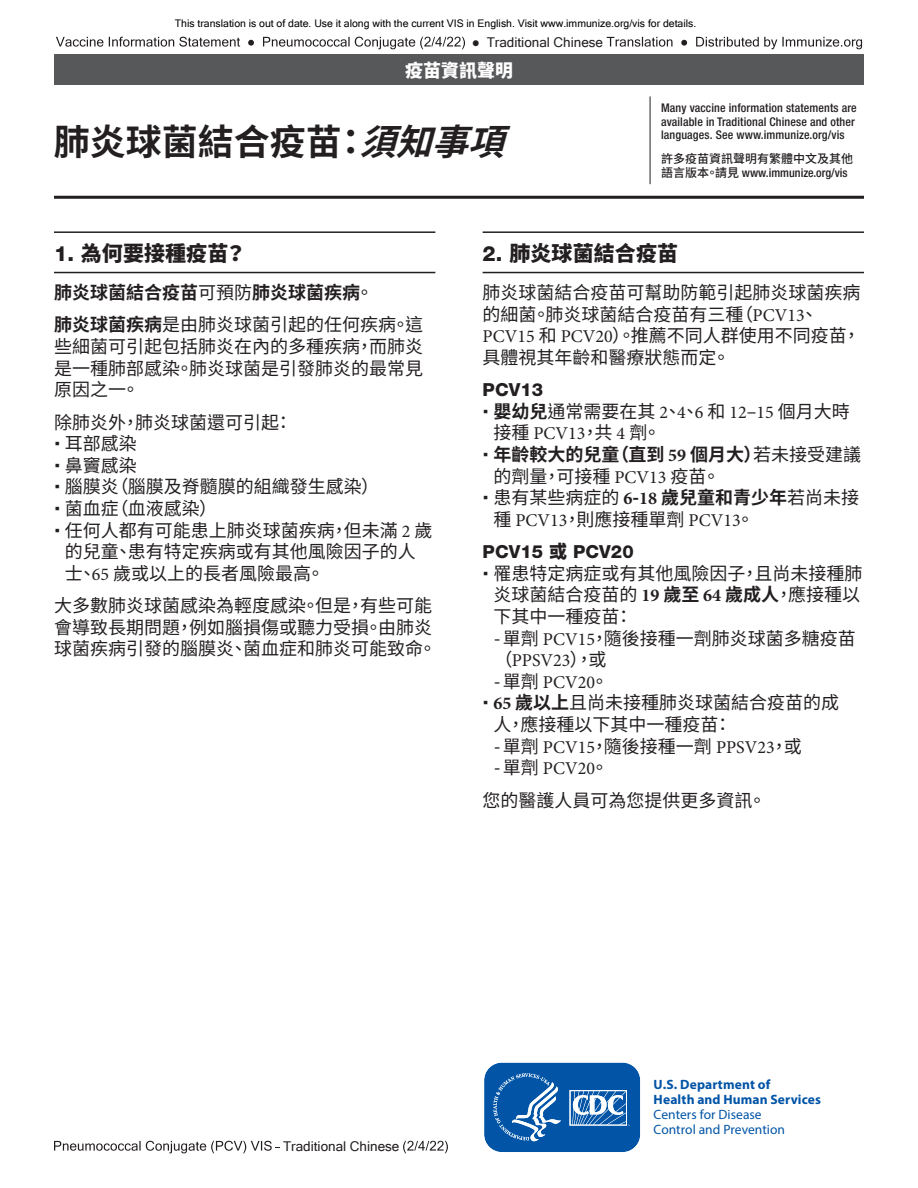
<style>
.page{position:relative;width:918px;height:1188px;background:#fff}
.page>*{position:absolute;margin:0;border:0;box-sizing:border-box;transform-origin:0 0}
.t1{font:700 36px "Noto Sans CJ Ktc";color:#231f20}
.t2{font:900 21px "Noto Sans CJ Ktc";letter-spacing:.005em;color:#231f20}
.t3{font:18px/21.6px "Noto Sans CJ Ktc";color:#231f20}
.t4{font:18px "Minion Pro";color:#231f20}
.t5{font:700 18px/32.4px "Noto Sans CJ Ktc";color:#231f20}
.t6{font:800 18px "Helvetica Neue LT Std";letter-spacing:.005em;color:#231f20}
.t7{font:900 18px "Noto Sans CJ Ktc";color:#fff}
.t8{font:700 13.5px/15px "Myriad Pro";letter-spacing:.01em;color:#0154a6}
.t9{font:13.5px/15px "Myriad Pro";color:#0154a6}
.t10{font:13.5px "Microsoft Sans Serif";color:#231f20}
.t11{font:500 condensed 12px/13.5px "Helvetica Neue LT Std";letter-spacing:.01em;color:#231f20}
.t12{font:500 12px "Noto Sans CJ Ktc";color:#231f20}
.t13{font:10.5px "Microsoft Sans Serif";color:#000}
.s1{font-style:italic}
.s2{font-family:"Noto Sans CJ Ktc";font-stretch:normal}
.s3{font-family:"Helvetica Neue LT Std";font-weight:800}
.s4{font-weight:400}
.s5{font-family:"Minion Pro"}
.s6{font-weight:700}
.s7{font-family:"Minion Pro";font-weight:700}
.s8{font-family:"Noto Sans CJ Ktc"}
.s9{font-family:"Noto Sans CJ Ktc";font-weight:900}
</style>
<div class="page">
<div style="left:54px;top:54px;width:810px;height:31px;background:#57585a"></div>
<hr style="left:650px;top:96px;width:1px;height:88px;background:#231f20">
<hr style="left:54px;top:196px;width:810px;height:3px;background:#231f20">
<svg style="left:484px;top:1062px;width:157px;height:90px;background:#296fb4"></svg>
<hr style="left:54px;top:272px;width:381px;height:1px;background:#231f20">
<hr style="left:54px;top:231px;width:381px;height:2px;background:#231f20">
<hr style="left:483px;top:272px;width:381px;height:1px;background:#231f20">
<hr style="left:483px;top:231px;width:381px;height:2px;background:#231f20">
<svg style="left:56px;top:37px;width:409px;height:12px"></svg>
<svg style="left:607px;top:37px;width:255px;height:12px"></svg>
<svg style="left:54px;top:1141px;width:225px;height:12px"></svg>
<svg style="left:403px;top:1141px;width:45px;height:12px"></svg>
<p class="t13" style="left:175px;top:16px;width:523px">This translation is out of date. Use it along with the current VIS in English. Visit www.immunize.org/vis for details.</p>
<p class="t10" style="left:472px;top:34px;width:133px">● Traditional Chinese</p>
<p class="t7" style="left:405px;top:60px;width:109px">疫苗資訊聲明</p>
<h1 class="t1" style="left:54px;top:121px;width:479px">肺炎球菌結合疫苗：<span class="s1">須知事項</span></h1>
<p class="t11" style="left:661px;top:101px;width:197px">Many vaccine information statements are available in Traditional Chinese and other languages. See www.immunize.org/vis</p>
<p class="t12" style="left:661px;top:152px;width:193px">許多疫苗資訊聲明有繁體中文及其他</p>
<p class="t11" style="left:661px;top:166px;width:188px"><span class="s2">語言版本。請見</span> www.immunize.org/vis</p>
<p class="t2" style="left:54px;top:241px;width:194px"><span class="s3">1.</span> 為何要接種疫苗？</p>
<p class="t5" style="left:54px;top:277px;width:370px">肺炎球菌結合疫苗<span class="s4">可預防</span>肺炎球菌疾病<span class="s4">。<br></span>肺炎球菌疾病<span class="s4">是由肺炎球菌引起的任何疾病。這</span></p>
<p class="t3" style="left:54px;top:336px;width:370px;text-align:justify">些細菌可引起包括肺炎在內的多種疾病，而肺炎是一種肺部感染。肺炎球菌是引發肺炎的最常見原因之一。</p>
<p class="t3" style="left:65px;top:412px;width:369px;text-indent:-11px">除肺炎外，肺炎球菌還可引起：<br>耳部感染<br>鼻竇感染<br>腦膜炎（腦膜及脊髓膜的組織發生感染）<br>菌血症（血液感染）<br>任何人都有可能患上肺炎球菌疾病，但未滿 <span class="s5">2</span> 歲的兒童、患有特定疾病或有其他風險因子的人士、<span class="s5">65</span> 歲或以上的長者風險最高。</p>
<p class="t3" style="left:54px;top:595px;width:384px">大多數肺炎球菌感染為輕度感染。但是，有些可能會導致長期問題，例如腦損傷或聽力受損。由肺炎球菌疾病引發的腦膜炎、菌血症和肺炎可能致命。</p>
<p class="t2" style="left:483px;top:241px;width:197px"><span class="s3">2.</span> 肺炎球菌結合疫苗</p>
<p class="t3" style="left:483px;top:282px;width:379px">肺炎球菌結合疫苗可幫助防範引起肺炎球菌疾病的細菌。肺炎球菌結合疫苗有三種（<span class="s5">PCV13</span>、<br><span class="s5">PCV15</span> 和 <span class="s5">PCV20</span>）。推薦不同人群使用不同疫苗，具體視其年齡和醫療狀態而定。</p>
<p class="t6" style="left:483px;top:379px;width:62px">PCV13</p>
<p class="t3" style="left:493px;top:401px;width:369px"><span class="s6">嬰幼兒</span>通常需要在其 <span class="s5">2</span>、<span class="s5">4</span>、<span class="s5">6</span> 和 <span class="s5">12</span>–<span class="s5">15</span> 個月大時接種 <span class="s5">PCV13</span>，共 <span class="s5">4</span> 劑。<br><span class="s6">年齡較大的兒童（直到</span> <span class="s7">59</span> <span class="s6">個月大）</span>若未接受建議的劑量，可接種 <span class="s5">PCV13</span> 疫苗。<br>患有某些病症的 <span class="s7">6</span><span class="s6">-</span><span class="s7">18</span> <span class="s6">歲兒童和青少年</span>若尚未接</p>
<p class="t4" style="left:493px;top:508px;width:262px"><span class="s8">種</span> PCV13<span class="s8">，則應接種單劑</span> PCV13<span class="s8">。</span></p>
<p class="t6" style="left:483px;top:541px;width:153px">PCV15 <span class="s9">或</span> PCV20</p>
<p class="t3" style="left:493px;top:563px;width:370px">罹患特定病症或有其他風險因子，且尚未接種肺炎球菌結合疫苗的 <span class="s7">19</span> <span class="s6">歲至</span> <span class="s7">64</span> <span class="s6">歲成人</span>，應接種以下其中一種疫苗：</p>
<p class="t3" style="left:494px;top:628px;width:363px">- 單劑 <span class="s5">PCV15</span>，隨後接種一劑肺炎球菌多糖疫苗</p>
<p class="t4" style="left:495px;top:648px;width:113px"><span class="s8">（</span>PPSV23<span class="s8">），或</span></p>
<p class="t4" style="left:494px;top:670px;width:116px"><span class="s8">- 單劑</span> PCV20<span class="s8">。</span></p>
<p class="t3" style="left:493px;top:692px;width:347px"><span class="s7">65</span> <span class="s6">歲以上</span>且尚未接種肺炎球菌結合疫苗的成人，應接種以下其中一種疫苗：</p>
<p class="t3" style="left:494px;top:736px;width:309px">- 單劑 <span class="s5">PCV15</span>，隨後接種一劑 <span class="s5">PPSV23</span>，或</p>
<p class="t4" style="left:494px;top:756px;width:116px"><span class="s8">- 單劑</span> PCV20<span class="s8">。</span></p>
<p class="t3" style="left:483px;top:790px;width:285px">您的醫護人員可為您提供更多資訊。</p>
<p class="t10" style="left:283px;top:1138px;width:118px">Traditional Chinese</p>
<p class="t8" style="left:654px;top:1077px;width:169px">U.S. Department of<br>Health and Human Services</p>
<p class="t9" style="left:654px;top:1107px;width:133px">Centers for Disease<br>Control and Prevention</p>
</div>
